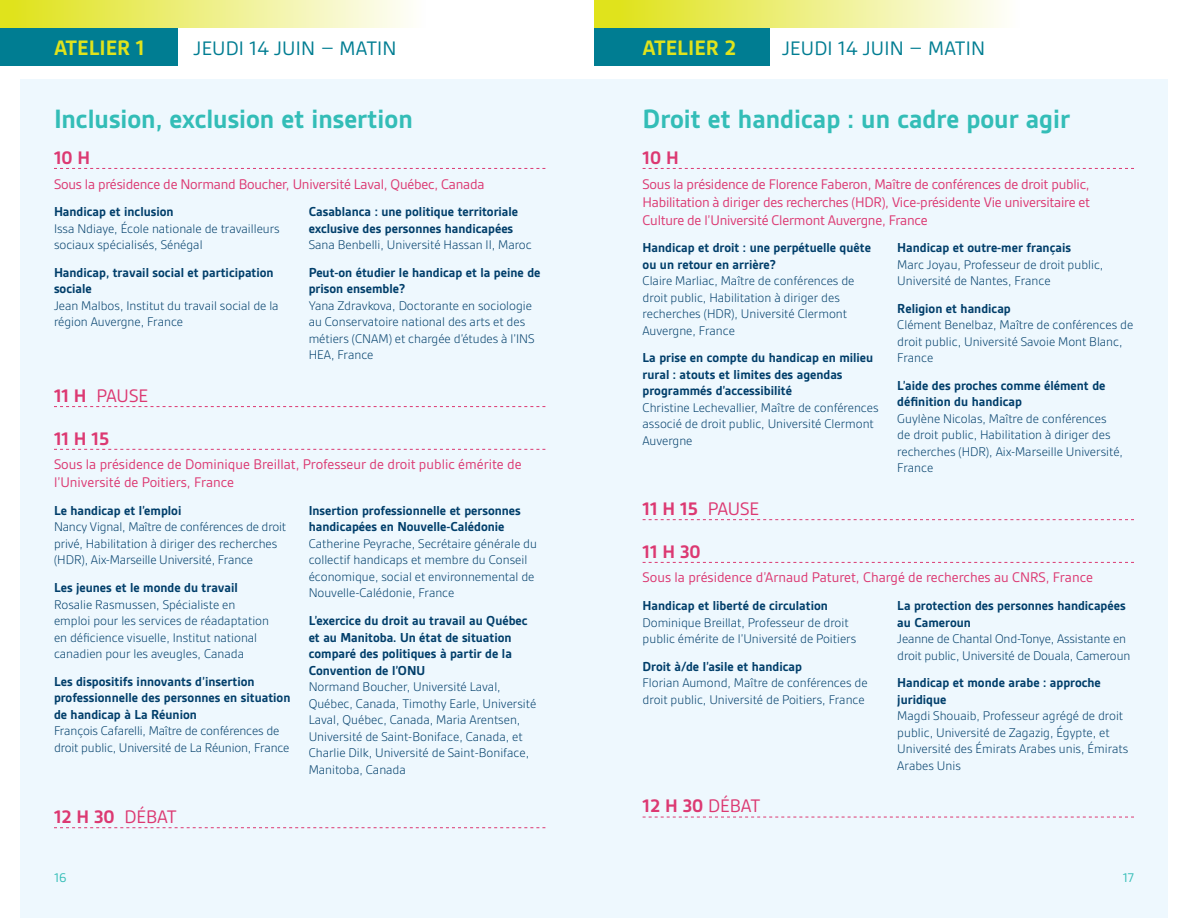
<style>
.page{position:relative;width:1188px;height:918px;background:#fff}
.page>*{position:absolute;margin:0;border:0;box-sizing:border-box;transform-origin:0 0}
.t1{font:700 28.5px "Gesta";color:#33bdb7}
.t2{font:700 22.5px "Gesta";color:#e0e31c}
.t3{font:21px "Gesta";letter-spacing:.01em;color:#007d92}
.t4{font:700 19.5px/42.8px "Gesta";color:#dc3972}
.t5{font:15px/18px "Gesta";color:#dc3972}
.t6{font:700 13.95px/16.5px "Gesta";color:#003e6a}
.t7{font:300 13.5px/16.5px "Gesta";color:#003e6a}
.t8{font:13.5px "Gesta";color:#33bdb7}
.s1{font-weight:400}
</style>
<div class="page">
<div style="left:20px;top:79px;width:574px;height:839px;background:#eef8fe"></div>
<div style="left:594px;top:79px;width:574px;height:839px;background:#eef8fe"></div>
<div style="left:0;top:28px;width:178px;height:38px;background:#007d92"></div>
<div style="left:0;top:0;width:426px;height:28px;background:linear-gradient(to right,#dfe216,#fefefd)"></div>
<div style="left:594px;top:0;width:426px;height:28px;background:linear-gradient(to right,#dee110,#fefefd)"></div>
<svg style="left:54px;top:168px;width:491px;height:1px"></svg>
<svg style="left:54px;top:406px;width:491px;height:1px"></svg>
<svg style="left:54px;top:449px;width:491px;height:1px"></svg>
<svg style="left:54px;top:827px;width:491px;height:1px"></svg>
<svg style="left:643px;top:168px;width:491px;height:1px"></svg>
<svg style="left:643px;top:519px;width:491px;height:1px"></svg>
<svg style="left:643px;top:562px;width:491px;height:1px"></svg>
<svg style="left:643px;top:817px;width:491px;height:1px"></svg>
<div style="left:594px;top:28px;width:176px;height:38px;background:#007d92"></div>
<h2 class="t2" style="left:54px;top:35px;width:92px">ATELIER 1</h2>
<h3 class="t3" style="left:194px;top:36px;width:205px">JEUDI 14 JUIN – MATIN</h3>
<h1 class="t1" style="left:54px;top:102px;width:360px">Inclusion, exclusion et insertion</h1>
<h3 class="t4" style="left:54px;top:136px;width:38px">10 H</h3>
<p class="t5" style="left:54px;top:175px;width:432px">Sous la présidence de Normand Boucher, Université Laval, Québec, Canada</p>
<p class="t6" style="left:54px;top:203px;width:121px">Handicap et inclusion</p>
<p class="t7" style="left:54px;top:220px;width:227px">Issa Ndiaye, École nationale de travailleurs sociaux spécialisés, Sénégal</p>
<p class="t6" style="left:54px;top:264px;width:221px">Handicap, travail social et participation sociale</p>
<p class="t7" style="left:54px;top:297px;width:226px">Jean Malbos, Institut du travail social de la région Auvergne, France</p>
<p class="t6" style="left:309px;top:203px;width:211px">Casablanca : une politique territoriale exclusive des personnes handicapées</p>
<p class="t7" style="left:309px;top:236px;width:225px">Sana Benbelli, Université Hassan II, Maroc</p>
<p class="t6" style="left:309px;top:264px;width:233px">Peut-on étudier le handicap et la peine de prison ensemble?</p>
<p class="t7" style="left:309px;top:297px;width:227px">Yana Zdravkova, Doctorante en sociologie au Conservatoire national des arts et des métiers (CNAM) et chargée d’études à l’INS HEA, France</p>
<h3 class="t4" style="left:54px;top:374px;width:96px">11 H <span class="s1">PAUSE<br></span>11 H 15</h3>
<p class="t5" style="left:54px;top:455px;width:469px">Sous la présidence de Dominique Breillat, Professeur de droit public émérite de l’Université de Poitiers, France</p>
<p class="t6" style="left:54px;top:502px;width:129px">Le handicap et l’emploi</p>
<p class="t7" style="left:54px;top:519px;width:234px">Nancy Vignal, Maître de conférences de droit privé, Habilitation à diriger des recherches (HDR), Aix-Marseille Université, France</p>
<p class="t6" style="left:54px;top:579px;width:185px">Les jeunes et le monde du travail</p>
<p class="t7" style="left:54px;top:596px;width:217px">Rosalie Rasmussen, Spécialiste en emploi pour les services de réadaptation en déficience visuelle, Institut national canadien pour les aveugles, Canada</p>
<p class="t6" style="left:54px;top:673px;width:238px">Les dispositifs innovants d’insertion professionnelle des personnes en situation de handicap à La Réunion</p>
<p class="t7" style="left:54px;top:722px;width:237px">François Cafarelli, Maître de conférences de droit public, Université de La Réunion, France</p>
<p class="t6" style="left:309px;top:502px;width:214px">Insertion professionnelle et personnes handicapées en Nouvelle-Calédonie</p>
<p class="t7" style="left:309px;top:535px;width:230px">Catherine Peyrache, Secrétaire générale du collectif handicaps et membre du Conseil économique, social et environnemental de Nouvelle-Calédonie, France</p>
<p class="t6" style="left:309px;top:612px;width:220px">L’exercice du droit au travail au Québec et au Manitoba. Un état de situation comparé des politiques à partir de la Convention de l’ONU</p>
<p class="t7" style="left:309px;top:678px;width:229px">Normand Boucher, Université Laval, Québec, Canada, Timothy Earle, Université Laval, Québec, Canada, Maria Arentsen, Université de Saint-Boniface, Canada, et Charlie Dilk, Université de Saint-Boniface, Manitoba, Canada</p>
<h3 class="t4" style="left:54px;top:795px;width:124px">12 H 30 <span class="s1">DÉBAT</span></h3>
<h2 class="t2" style="left:643px;top:35px;width:95px">ATELIER 2</h2>
<h3 class="t3" style="left:782px;top:36px;width:205px">JEUDI 14 JUIN – MATIN</h3>
<h1 class="t1" style="left:643px;top:102px;width:429px">Droit et handicap : un cadre pour agir</h1>
<h3 class="t4" style="left:643px;top:136px;width:38px">10 H</h3>
<p class="t5" style="left:643px;top:175px;width:449px;text-align:justify">Sous la présidence de Florence Faberon, Maître de conférences de droit public, Habilitation à diriger des recherches (HDR), Vice-présidente Vie universitaire et Culture de l’Université Clermont Auvergne, France</p>
<p class="t6" style="left:643px;top:239px;width:230px">Handicap et droit : une perpétuelle quête ou un retour en arrière?</p>
<p class="t7" style="left:643px;top:272px;width:213px">Claire Marliac, Maître de conférences de droit public, Habilitation à diriger des recherches (HDR), Université Clermont Auvergne, France</p>
<p class="t6" style="left:643px;top:349px;width:232px">La prise en compte du handicap en milieu rural : atouts et limites des agendas programmés d’accessibilité</p>
<p class="t7" style="left:643px;top:399px;width:238px">Christine Lechevallier, Maître de conférences associé de droit public, Université Clermont<br>Auvergne</p>
<p class="t6" style="left:897px;top:239px;width:175px">Handicap et outre-mer français</p>
<p class="t7" style="left:897px;top:256px;width:208px">Marc Joyau, Professeur de droit public,<br>Université de Nantes, France</p>
<p class="t6" style="left:897px;top:300px;width:115px">Religion et handicap</p>
<p class="t7" style="left:897px;top:316px;width:237px">Clément Benelbaz, Maître de conférences de droit public, Université Savoie Mont Blanc,<br>France</p>
<p class="t6" style="left:897px;top:377px;width:210px">L’aide des proches comme élément de définition du handicap</p>
<p class="t7" style="left:897px;top:410px;width:227px">Guylène Nicolas, Maître de conférences<br>de droit public, Habilitation à diriger des recherches (HDR), Aix-Marseille Université, France</p>
<h3 class="t4" style="left:643px;top:487px;width:118px">11 H 15 <span class="s1">PAUSE<br></span>11 H 30</h3>
<p class="t5" style="left:643px;top:569px;width:452px">Sous la présidence d’Arnaud Paturet, Chargé de recherches au CNRS, France</p>
<p class="t6" style="left:643px;top:597px;width:187px">Handicap et liberté de circulation</p>
<p class="t7" style="left:643px;top:614px;width:215px">Dominique Breillat, Professeur de droit public émérite de l’Université de Poitiers</p>
<p class="t6" style="left:643px;top:658px;width:161px">Droit à/de l’asile et handicap</p>
<p class="t7" style="left:643px;top:674px;width:227px">Florian Aumond, Maître de conférences de droit public, Université de Poitiers, France</p>
<p class="t6" style="left:897px;top:597px;width:230px">La protection des personnes handicapées au Cameroun</p>
<p class="t7" style="left:897px;top:630px;width:235px">Jeanne de Chantal Ond-Tonye, Assistante en droit public, Université de Douala, Cameroun</p>
<p class="t6" style="left:897px;top:674px;width:205px">Handicap et monde arabe : approche juridique</p>
<p class="t7" style="left:897px;top:707px;width:233px">Magdi Shouaib, Professeur agrégé de droit public, Université de Zagazig, Égypte, et Université des Émirats Arabes unis, Émirats Arabes Unis</p>
<h3 class="t4" style="left:643px;top:785px;width:119px">12 H 30 <span class="s1">DÉBAT</span></h3>
<p class="t8" style="left:54px;top:870px;width:14px">16</p>
<p class="t8" style="left:1123px;top:870px;width:13px">17</p>
</div>
